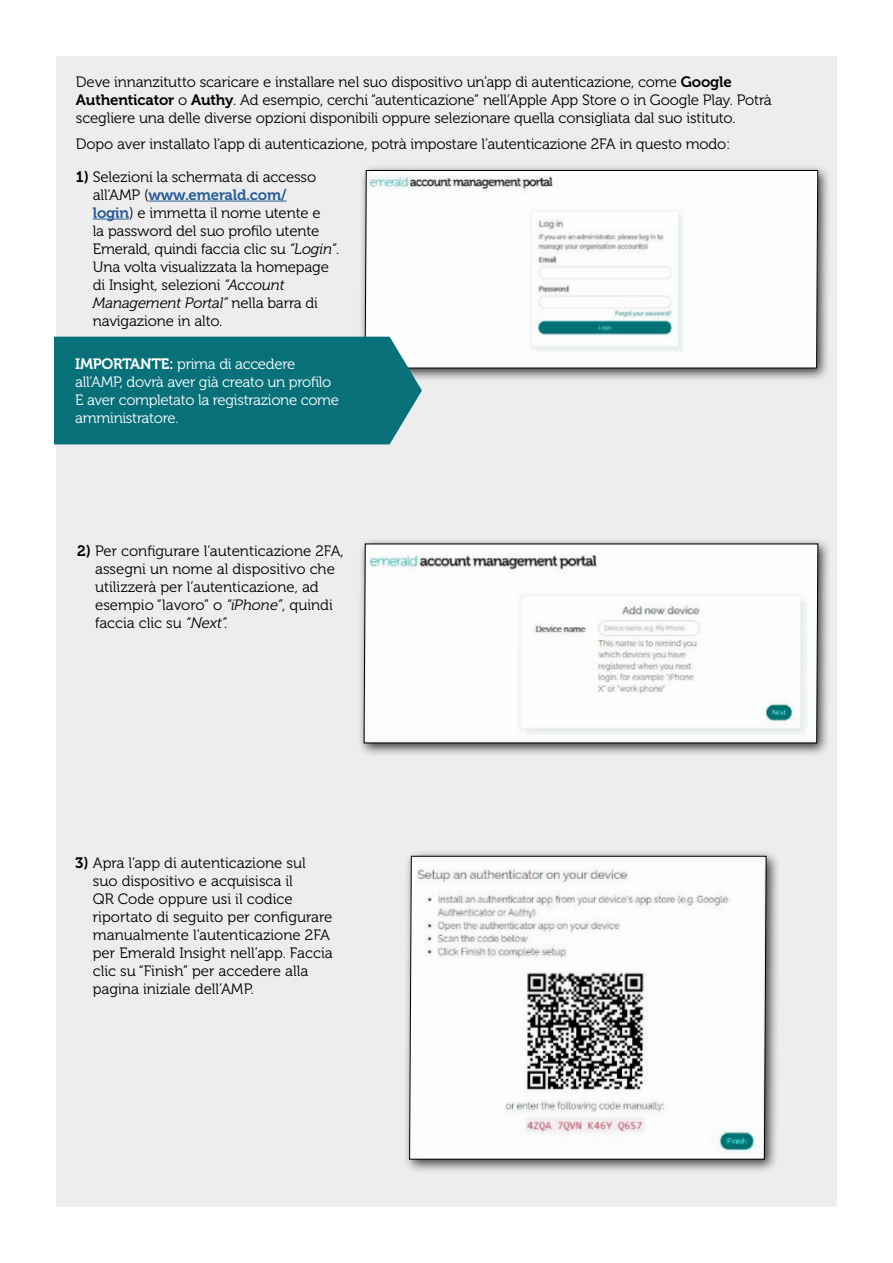
<style>
.page{position:relative;width:893px;height:1263px;background:#fff}
.page>*{position:absolute;margin:0;border:0;box-sizing:border-box;transform-origin:0 0}
.t1{font:15px/18px "Museo 300";letter-spacing:-.01em;color:#000}
.t2{font:15px/18px "Museo 300";letter-spacing:-.02em;color:#fff}
.t3{font:15px "Museo 700";letter-spacing:-.01em;color:#275b9b}
.s1{font-family:"Museo 700"}
.s2{font-family:"Museo 300";color:#000}
.s3{font-family:"Museo 700";color:#275b9b}
.s4{font-style:italic}
</style>
<div class="page">
<div style="left:54px;top:54px;width:785px;height:1155px;background:#ededed;border:2px solid #fff"></div>
<hr style="left:148px;top:201px;width:138px;height:1px;background:#275b9b">
<hr style="left:93px;top:219px;width:36px;height:1px;background:#275b9b">
<div style="left:359px;top:164px;width:472px;height:218px;background:#000;opacity:.75"></div>
<svg style="left:365px;top:170px;width:453px;height:198px"></svg>
<div style="left:358px;top:538px;width:473px;height:219px;background:#000;opacity:.75"></div>
<svg style="left:364px;top:543px;width:454px;height:200px"></svg>
<div style="left:54px;top:337px;width:368px;height:107px;background:#077078"></div>
<div style="left:403px;top:849px;width:378px;height:325px;background:#000;opacity:.75"></div>
<svg style="left:409px;top:856px;width:357px;height:303px"></svg>
<p class="t1" style="left:76px;top:73px;width:697px">Deve innanzitutto scaricare e installare nel suo dispositivo un’app di autenticazione, come <span class="s1">Google<br>Authenticator</span> o <span class="s1">Authy</span>. Ad esempio, cerchi “autenticazione” nell’Apple App Store o in Google Play. Potrà scegliere una delle diverse opzioni disponibili oppure selezionare quella consigliata dal suo istituto.</p>
<p class="t1" style="left:76px;top:135px;width:656px">Dopo aver installato l’app di autenticazione, potrà impostare l’autenticazione 2FA in questo modo:</p>
<p class="t1" style="left:76px;top:168px;width:242px"><span class="s1">1)</span> Selezioni la schermata di accesso</p>
<p class="t3" style="left:93px;top:186px;width:195px"><span class="s2">all’AMP (</span>www.emerald.com/</p>
<p class="t1" style="left:93px;top:204px;width:248px"><span class="s3">login</span>) e immetta il nome utente e<br>la password del suo profilo utente<br>Emerald, quindi faccia clic su <span class="s4">“Login”</span>.<br>Una volta visualizzata la homepage di Insight, selezioni <span class="s4">“Account<br>Management Portal”</span> nella barra di navigazione in alto.</p>
<p class="t2" style="left:75px;top:355px;width:265px"><span class="s1">IMPORTANTE:</span> prima di accedere all’AMP, dovrà aver già creato un profilo<br>E aver completato la registrazione come amministratore.</p>
<p class="t1" style="left:95px;top:542px;width:250px;text-indent:-18px"><span class="s1">2)</span> Per configurare l’autenticazione 2FA, assegni un nome al dispositivo che utilizzerà per l’autenticazione, ad esempio “lavoro” o <span class="s4">“iPhone”</span>, quindi faccia clic su <span class="s4">“Next”.</span></p>
<p class="t1" style="left:93px;top:854px;width:241px;text-indent:-18px"><span class="s1">3)</span> Apra l’app di autenticazione sul suo dispositivo e acquisisca il<br>QR Code oppure usi il codice riportato di seguito per configurare manualmente l’autenticazione 2FA per Emerald Insight nell’app. Faccia clic su “Finish” per accedere alla pagina iniziale dell’AMP.</p>
</div>
